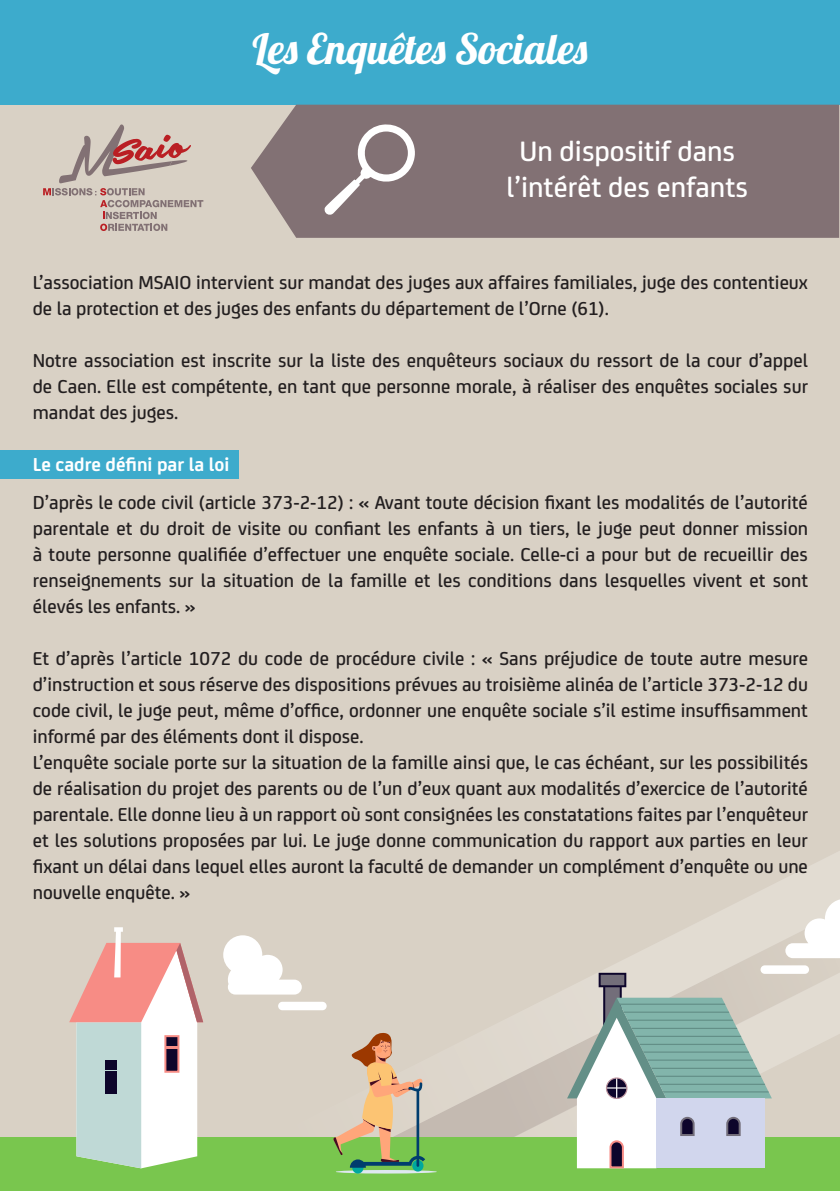
<style>
.page{position:relative;width:840px;height:1191px;background:#fff}
.page>*{position:absolute;margin:0;border:0;box-sizing:border-box;transform-origin:0 0}
.t1{font:42px "Lobster 1.4";color:#fff}
.t2{font:500 30px "FS Joey";color:#fff}
.t3{font:500 20px/26px "FS Joey";color:#231f20;text-align:justify}
.t4{font:700 20px "FS Joey";color:#fff}
</style>
<div class="page">
<div style="left:1px;top:0;width:838px;height:1191px;background:#d9d1c5"></div>
<div style="left:0;top:0;width:839px;height:105px;background:#3dabcc"></div>
<div style="left:251px;top:105px;width:587px;height:133px;background:#827174"></div>
<svg style="left:43px;top:124px;width:160px;height:107px"></svg>
<svg style="left:233px;top:852px;width:606px;height:285px"></svg>
<div style="left:0;top:450px;width:238px;height:28px;background:#3dabcc"></div>
<div style="left:0;top:1137px;width:839px;height:54px;background:#79c64e"></div>
<svg style="left:69px;top:927px;width:134px;height:241px"></svg>
<div style="left:603px;top:983px;width:18px;height:83px;background:#736e7a;border:2px solid #0d052b"></div>
<div style="left:598px;top:972px;width:28px;height:15px;background:#736e7a;border:2px solid #0d052b"></div>
<svg style="left:566px;top:997px;width:205px;height:172px;background:#bbcbc9"></svg>
<hr style="left:619px;top:1003px;width:106px;height:1px;background:#638f87">
<hr style="left:623px;top:1011px;width:106px;height:1px;background:#638f87">
<hr style="left:627px;top:1019px;width:105px;height:1px;background:#638f87">
<hr style="left:631px;top:1027px;width:106px;height:2px;background:#638f87">
<hr style="left:635px;top:1035px;width:106px;height:2px;background:#638f87">
<hr style="left:639px;top:1043px;width:105px;height:2px;background:#638f87">
<hr style="left:643px;top:1051px;width:105px;height:1px;background:#638f87">
<hr style="left:646px;top:1059px;width:106px;height:1px;background:#638f87">
<hr style="left:650px;top:1067px;width:106px;height:2px;background:#638f87">
<hr style="left:654px;top:1075px;width:106px;height:2px;background:#638f87">
<hr style="left:658px;top:1083px;width:106px;height:2px;background:#638f87">
<hr style="left:662px;top:1091px;width:106px;height:1px;background:#638f87">
<svg style="left:223px;top:935px;width:78px;height:59px"></svg>
<div style="left:278px;top:1001px;width:48px;height:9px;background:#fff;border-radius:4px"></div>
<svg style="left:785px;top:899px;width:54px;height:59px"></svg>
<div style="left:760px;top:965px;width:48px;height:9px;background:#fff;border-radius:4px"></div>
<hr style="left:335px;top:1170px;width:101px;height:3px;background:#dee8f0;border-radius:50%">
<svg style="left:352px;top:1161px;width:11px;height:12px"></svg>
<div style="left:412px;top:1160px;width:11px;height:11px;background:#00a89e;border-radius:50%"></div>
<svg style="left:333px;top:1032px;width:92px;height:135px"></svg>
<svg style="left:324px;top:123px;width:90px;height:93px;background:#998b8e"></svg>
<p class="t1" style="left:252px;top:22px;width:336px">Les Enquêtes Sociales</p>
<p class="t2" style="left:519px;top:129px;width:217px">Un dispositif dans</p>
<p class="t2" style="left:506px;top:165px;width:243px">l’intérêt des enfants</p>
<p class="t3" style="left:33px;top:268px;width:776px">L’association MSAIO intervient sur mandat des juges aux affaires familiales, juge des contentieux de la protection et des juges des enfants du département de l’Orne (61).</p>
<p class="t3" style="left:33px;top:346px;width:776px">Notre association est inscrite sur la liste des enquêteurs sociaux du ressort de la cour d’appel de Caen. Elle est compétente, en tant que personne morale, à réaliser des enquêtes sociales sur mandat des juges.</p>
<p class="t4" style="left:33px;top:449px;width:198px">Le cadre défini par la loi</p>
<p class="t3" style="left:33px;top:488px;width:776px">D’après le code civil (article 373-2-12) : « Avant toute décision fixant les modalités de l’autorité parentale et du droit de visite ou confiant les enfants à un tiers, le juge peut donner mission à toute personne qualifiée d’effectuer une enquête sociale. Celle-ci a pour but de recueillir des renseignements sur la situation de la famille et les conditions dans lesquelles vivent et sont élevés les enfants. »</p>
<p class="t3" style="left:33px;top:644px;width:776px">Et d’après l’article 1072 du code de procédure civile : « Sans préjudice de toute autre mesure d’instruction et sous réserve des dispositions prévues au troisième alinéa de l’article 373-2-12 du code civil, le juge peut, même d’office, ordonner une enquête sociale s’il estime insuffisamment informé par des éléments dont il dispose.</p>
<p class="t3" style="left:33px;top:748px;width:776px">L’enquête sociale porte sur la situation de la famille ainsi que, le cas échéant, sur les possibilités de réalisation du projet des parents ou de l’un d’eux quant aux modalités d’exercice de l’autorité parentale. Elle donne lieu à un rapport où sont consignées les constatations faites par l’enquêteur et les solutions proposées par lui. Le juge donne communication du rapport aux parties en leur fixant un délai dans lequel elles auront la faculté de demander un complément d’enquête ou une nouvelle enquête. »</p>
</div>
